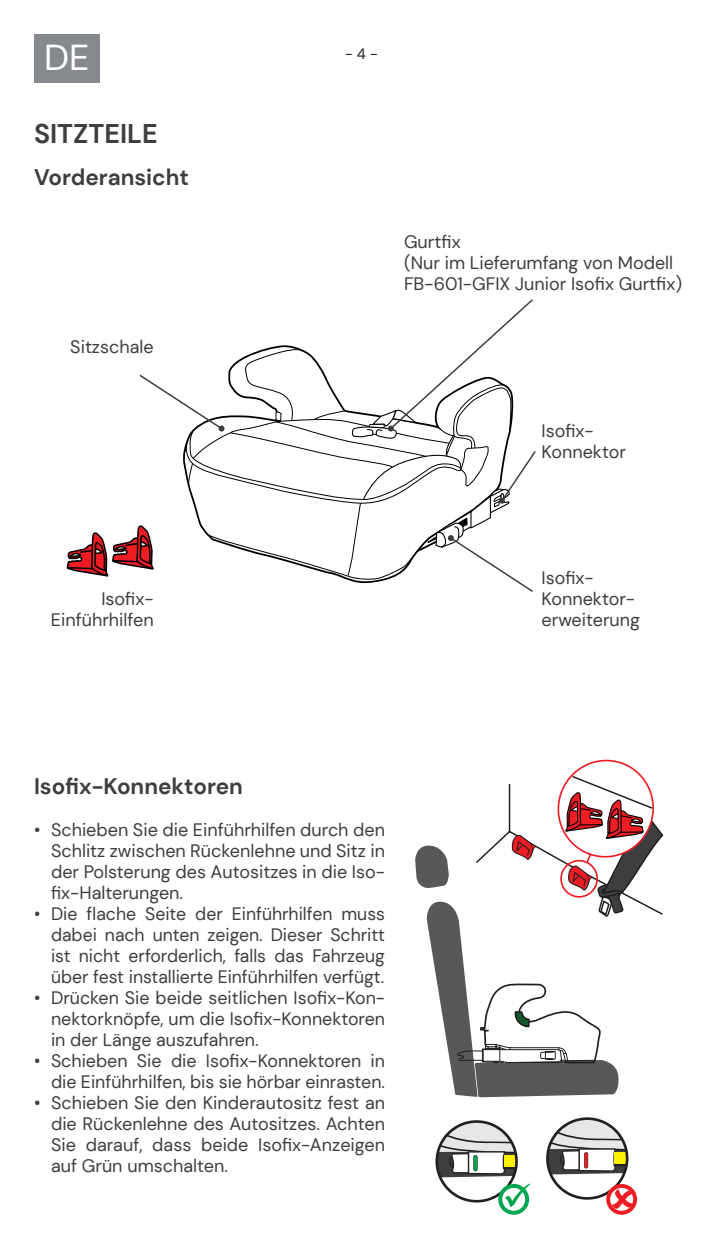
<style>
.page{position:relative;width:723px;height:1259px;background:#fff}
.page>*{position:absolute;margin:0;border:0;box-sizing:border-box;transform-origin:0 0}
.t1{font:36px "DM Sans";color:#fff}
.t2{font:700 27px "DM Sans";color:#3e3e3f}
.t3{font:700 22.5px "DM Sans";color:#3e3e3f}
.t4{font:18px/21px "DM Sans";color:#3e3e3f;text-align:justify}
.t5{font:15px "DM Sans";color:#231f20}
</style>
<div class="page">
<div style="left:34px;top:34px;width:65px;height:49px;background:#868a8e"></div>
<svg style="left:415px;top:759px;width:249px;height:339px"></svg>
<svg style="left:435px;top:1120px;width:95px;height:94px"></svg>
<svg style="left:546px;top:1117px;width:91px;height:97px"></svg>
<svg style="left:66px;top:299px;width:470px;height:293px"></svg>
<h1 class="t1" style="left:44px;top:35px;width:47px">DE</h1>
<p class="t5" style="left:345px;top:45px;width:34px">- 4 -</p>
<h2 class="t2" style="left:34px;top:117px;width:125px">SITZTEILE</h2>
<p class="t3" style="left:34px;top:163px;width:156px">Vorderansicht</p>
<p class="t4" style="left:70px;top:336px;width:85px">Sitzschale</p>
<p class="t4" style="left:404px;top:231px;width:280px;text-align:left">Gurtfix<br>(Nur im Lieferumfang von Modell<br>FB-601-GFIX Junior Isofix Gurtfix)</p>
<p class="t4" style="left:541px;top:420px;width:86px">Isofix-<br>Konnektor</p>
<p class="t4" style="left:51px;top:588px;width:104px;text-align:right">Isofix-<br>Einführhilfen</p>
<p class="t4" style="left:541px;top:567px;width:100px;text-align:left">Isofix-<br>Konnektor&shy;erweiterung</p>
<p class="t3" style="left:34px;top:772px;width:210px">Isofix-Konnektoren</p>
<p class="t4" style="left:51px;top:819px;width:335px;text-indent:-17px">• Schieben Sie die Einführhilfen durch den Schlitz zwischen Rückenlehne und Sitz in der Polsterung des Autositzes in die Iso&shy;fix-Halterungen.</p>
<p class="t4" style="left:51px;top:903px;width:335px;text-indent:-17px">• Die flache Seite der Einführhilfen muss dabei nach unten zeigen. Dieser Schritt ist nicht erforderlich, falls das Fahrzeug über fest installierte Einführhilfen verfügt.</p>
<p class="t4" style="left:51px;top:987px;width:335px;text-indent:-17px">• Drücken Sie beide seitlichen Isofix-Kon&shy;nektorknöpfe, um die Isofix-Konnektoren in der Länge auszufahren.</p>
<p class="t4" style="left:34px;top:1050px;width:352px;text-align:right">• Schieben Sie die Isofix-Konnektoren in die Einführhilfen, bis sie hörbar einrasten.</p>
<p class="t4" style="left:51px;top:1092px;width:335px;text-indent:-17px">• Schieben Sie den Kinderautositz fest an die Rückenlehne des Autositzes. Achten Sie darauf, dass beide Isofix-Anzeigen auf Grün umschalten.</p>
</div>
